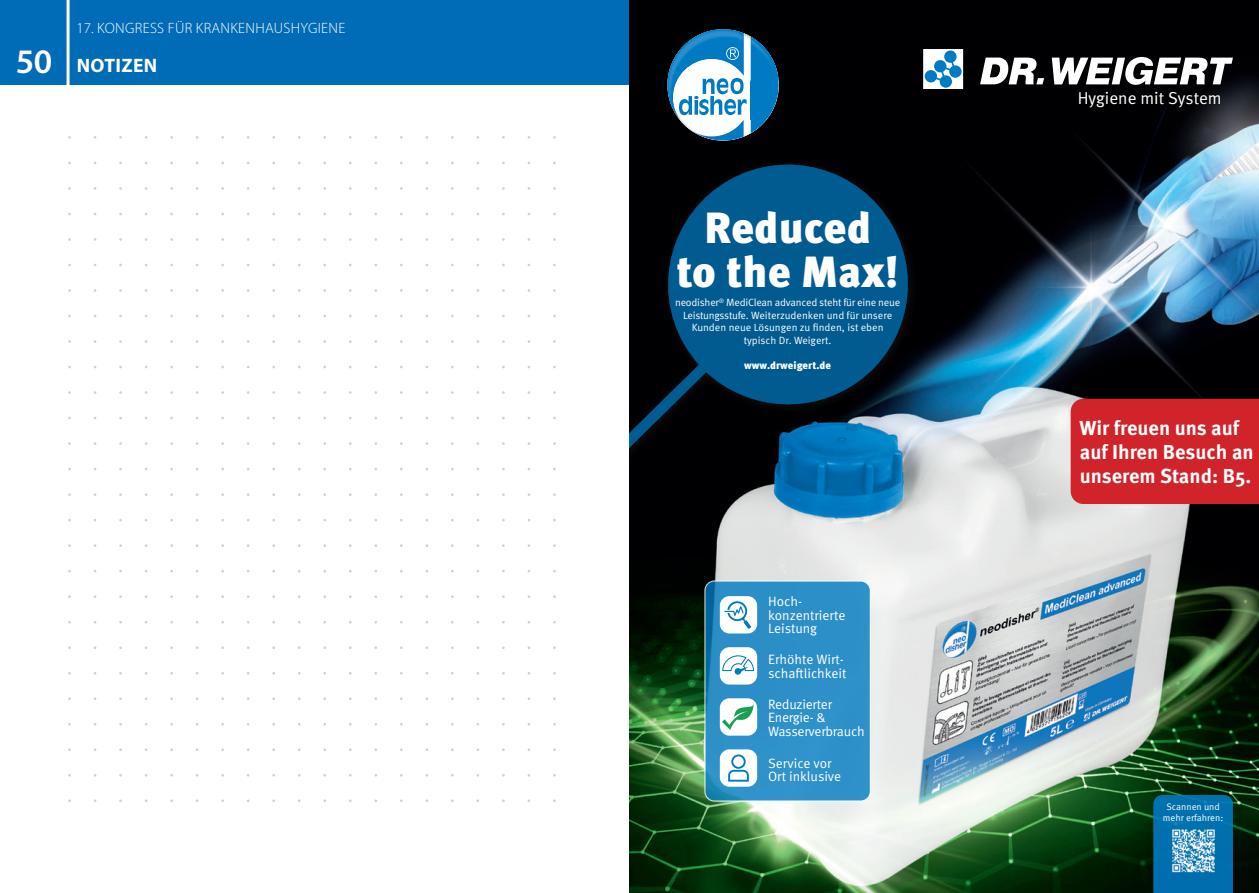
<style>
.page{position:relative;width:1259px;height:893px;background:#fff}
.page>*{position:absolute;margin:0;border:0;box-sizing:border-box;transform-origin:0 0}
.t1{font:900 43.65px/43.7px "Meta Pro";color:#fff;text-align:center}
.t2{font:600 34.5px "Myriad Pro";color:#fff}
.t3{font:700 20.25px/24.3px "Meta Pro";color:#fff}
.t4{font:700 19.5px "Myriad Pro";letter-spacing:.02em;color:#fff}
.t5{font:17.25px "Meta Normal CELF";color:#fff}
.t6{font:300 15px "Myriad Pro";letter-spacing:.02em;color:#fff}
.t7{font:13.5px/13.5px "Meta Pro";letter-spacing:-.01em;color:#fff}
.t8{font:10.5px/12.6px "Meta Pro";letter-spacing:-.01em;color:#fff;text-align:center}
.t9{font:900 10.5px "Meta Pro";color:#fff}
.t10{font:9.45px/10.5px "Meta Pro";color:#fff;text-align:center}
</style>
<div class="page">
<div style="left:0;top:0;width:629px;height:85px;background:#006bb6"></div>
<img style="left:629px;top:0;width:630px;height:893px">
<svg style="left:980px;top:58px;width:64px;height:26px"></svg>
<svg style="left:1051px;top:57px;width:182px;height:28px"></svg>
<div style="left:923px;top:50px;width:39px;height:38px;background:#fff"></div>
<div style="left:923px;top:49px;width:40px;height:40px;border:1px solid #fff"></div>
<svg style="left:944px;top:50px;width:12px;height:13px"></svg>
<svg style="left:939px;top:75px;width:13px;height:13px"></svg>
<svg style="left:949px;top:65px;width:12px;height:13px"></svg>
<svg style="left:924px;top:70px;width:13px;height:12px"></svg>
<svg style="left:928px;top:54px;width:30px;height:30px"></svg>
<svg style="left:667px;top:29px;width:112px;height:112px"></svg>
<svg style="left:1153px;top:795px;width:80px;height:98px;background:#006fac"></svg>
<img style="left:1170px;top:828px;width:46px;height:46px">
<div style="left:705px;top:581px;width:165px;height:220px;background:#2d8fc9;border-radius:10px"></div>
<div style="left:704px;top:580px;width:167px;height:222px;border:1px solid #fff;border-radius:10px"></div>
<div style="left:720px;top:596px;width:37px;height:37px;background:#fff;border-radius:10px"></div>
<div style="left:720px;top:647px;width:37px;height:38px;background:#fff;border-radius:10px"></div>
<div style="left:720px;top:698px;width:37px;height:38px;background:#fff;border-radius:10px"></div>
<div style="left:720px;top:749px;width:37px;height:38px;background:#fff;border-radius:10px"></div>
<svg style="left:724px;top:601px;width:27px;height:28px"></svg>
<svg style="left:722px;top:705px;width:31px;height:25px"></svg>
<svg style="left:728px;top:754px;width:21px;height:28px"></svg>
<svg style="left:722px;top:655px;width:32px;height:20px"></svg>
<div style="left:629px;top:157px;width:290px;height:347px;background:#231f20;opacity:.53"></div>
<svg style="left:629px;top:148px;width:296px;height:346px;background:#053958"></svg>
<div style="left:1070px;top:399px;width:189px;height:105px;background:#d1232a"></div>
<hr style="left:67px;top:0;width:3px;height:106px;background:#fff">
<h2 class="t2" style="left:16px;top:39px;width:38px">50</h2>
<h3 class="t6" style="left:77px;top:19px;width:270px">17. KONGRESS FÜR KRANKENHAUSHYGIENE</h3>
<h3 class="t4" style="left:77px;top:53px;width:82px">NOTIZEN</h3>
<p class="t1" style="left:676px;top:204px;width:224px">Reduced<br>to the Max!</p>
<p class="t8" style="left:675px;top:296px;width:227px">neodisher<sup>®</sup> MediClean advanced steht für eine neue Leistungsstufe. Weiterzudenken und für unsere Kunden neue Lösungen zu finden, ist eben typisch Dr. Weigert.</p>
<p class="t9" style="left:744px;top:357px;width:88px">www.drweigert.de</p>
<p class="t7" style="left:768px;top:594px;width:79px">Hoch&shy;konzentrierte<br>Leistung</p>
<p class="t7" style="left:768px;top:652px;width:80px">Erhöhte Wirt&shy;schaftlichkeit</p>
<p class="t7" style="left:768px;top:696px;width:98px">Reduzierter<br>Energie- &amp;<br>Wasserverbrauch</p>
<p class="t7" style="left:768px;top:755px;width:75px">Service vor<br>Ort inklusive</p>
<p class="t5" style="left:1077px;top:88px;width:145px">Hygiene mit System</p>
<p class="t3" style="left:1079px;top:414px;width:176px">Wir freuen uns auf auf Ihren Besuch an unserem Stand: B5.</p>
<p class="t10" style="left:1163px;top:801px;width:62px">Scannen und mehr erfahren:</p>
</div>
